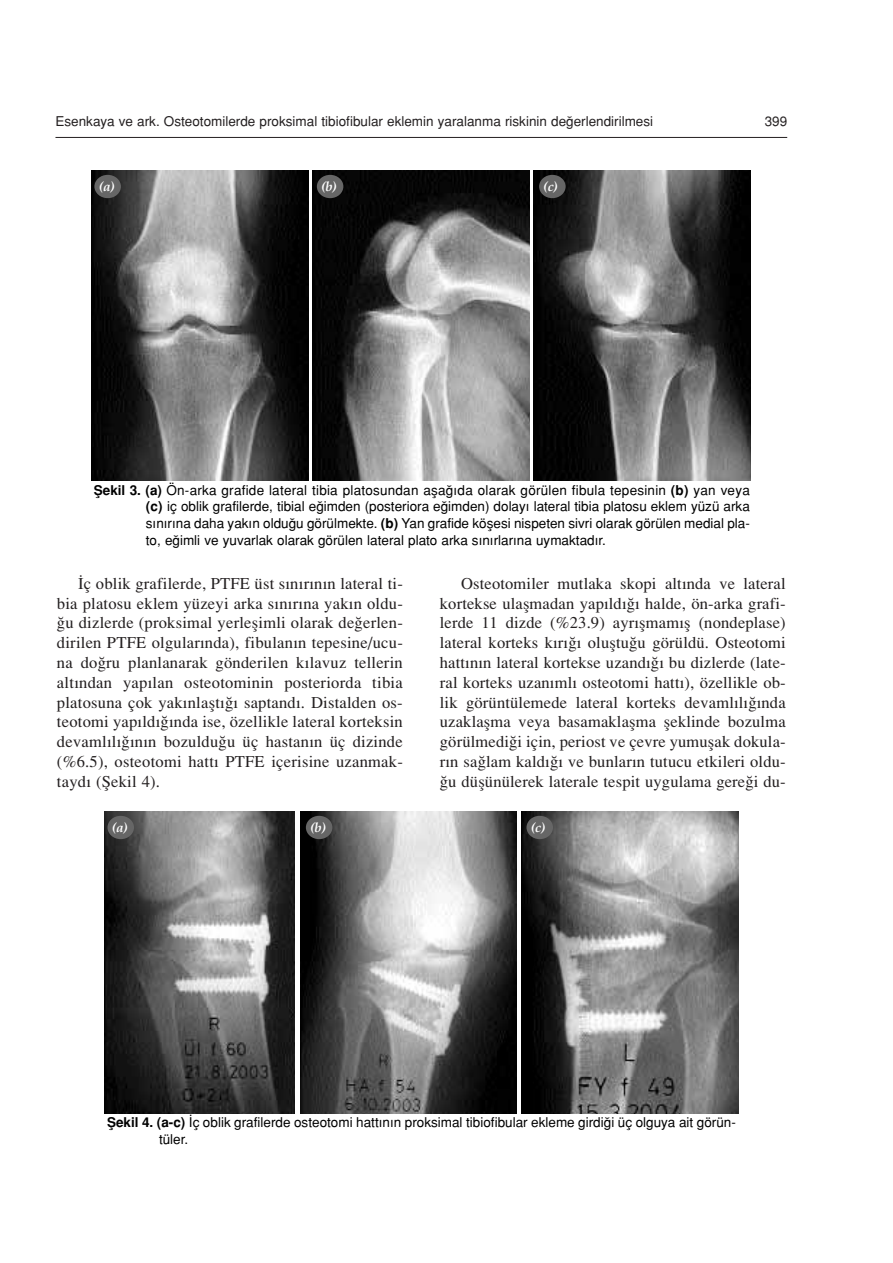
<style>
.page{position:relative;width:893px;height:1263px;background:#fff}
.page>*{position:absolute;margin:0;border:0;box-sizing:border-box;transform-origin:0 0}
.t1{font:16.5px/19.8px "Times Turk";letter-spacing:.01em;color:#231f20;text-align:justify}
.t2{font:13.5px/16.6px "Helvetica Turk";color:#000;text-align:justify}
.t3{font:13.5px "Helvetica Turk";color:#231f20}
.t4{font:13.5px "Palatino Turk BI";color:#fff}
.s1{font-family:"Helvetica Turk B"}
</style>
<div class="page">
<hr style="left:55px;top:137px;width:732px;height:1px;background:#231f20">
<img style="left:91px;top:170px;width:217px;height:311px">
<img style="left:312px;top:170px;width:217px;height:311px">
<img style="left:533px;top:170px;width:217px;height:311px">
<img style="left:104px;top:812px;width:190px;height:302px">
<img style="left:300px;top:812px;width:217px;height:302px">
<img style="left:521px;top:812px;width:217px;height:302px">
<div style="left:94px;top:175px;width:27px;height:23px;background:#666;border-radius:50%"></div>
<div style="left:317px;top:175px;width:26px;height:23px;background:#666;border-radius:50%"></div>
<div style="left:539px;top:175px;width:26px;height:23px;background:#666;border-radius:50%"></div>
<div style="left:107px;top:816px;width:27px;height:23px;background:#666;border-radius:50%"></div>
<div style="left:306px;top:816px;width:26px;height:23px;background:#666;border-radius:50%"></div>
<div style="left:526px;top:816px;width:27px;height:23px;background:#666;border-radius:50%"></div>
<p class="t3" style="left:55px;top:116px;width:599px">Esenkaya ve ark. Osteotomilerde proksimal tibiofibular eklemin yaralanma riskinin de¤erlendirilmesi</p>
<p class="t3" style="left:764px;top:116px;width:24px">399</p>
<p class="t4" style="left:99px;top:181px;width:18px">(a)</p>
<p class="t4" style="left:321px;top:181px;width:17px">(b)</p>
<p class="t4" style="left:543px;top:181px;width:16px">(c)</p>
<p class="t2" style="left:146px;top:484px;width:605px;text-indent:-52px"><span class="s1">fiekil 3. (a)</span> Ön-arka grafide lateral tibia platosundan afla¤›da olarak görülen fibula tepesinin <span class="s1">(b)</span> yan veya <span class="s1">(c)</span> iç oblik grafilerde, tibial e¤imden (posteriora e¤imden) dolay› lateral tibia platosu eklem yüzü arka s›n›r›na daha yak›n oldu¤u görülmekte. <span class="s1">(b)</span> Yan grafide köflesi nispeten sivri olarak görülen medial pla&shy;to, e¤imli ve yuvarlak olarak görülen lateral plato arka s›n›rlar›na uymaktad›r.</p>
<p class="t1" style="left:57px;top:575px;width:347px;text-indent:21px">‹ç oblik grafilerde, PTFE üst s›n›r›n›n lateral ti&shy;bia platosu eklem yüzeyi arka s›n›r›na yak›n oldu-¤u dizlerde (proksimal yerleflimli olarak de¤erlen&shy;dirilen PTFE olgular›nda), fibulan›n tepesine/ucu&shy;na do¤ru planlanarak gönderilen k›lavuz tellerin alt›ndan yap›lan osteotominin posteriorda tibia platosuna çok yak›nlaflt›¤› saptand›. Distalden os&shy;teotomi yap›ld›¤›nda ise, özellikle lateral korteksin devaml›l›¤›n›n bozuldu¤u üç hastan›n üç dizinde (%6.5), osteotomi hatt› PTFE içerisine uzanmak&shy;tayd› (fiekil 4).</p>
<p class="t1" style="left:440px;top:575px;width:347px;text-indent:21px">Osteotomiler mutlaka skopi alt›nda ve lateral kortekse ulaflmadan yap›ld›¤› halde, ön-arka grafi&shy;lerde 11 dizde (%23.9) ayr›flmam›fl (nondeplase) lateral korteks k›r›¤› olufltu¤u görüldü. Osteotomi hatt›n›n lateral kortekse uzand›¤› bu dizlerde (late&shy;ral korteks uzan›ml› osteotomi hatt›), özellikle ob&shy;lik görüntülemede lateral korteks devaml›l›¤›nda uzaklaflma veya basamaklaflma fleklinde bozulma görülmedi¤i için, periost ve çevre yumuflak dokula&shy;r›n sa¤lam kald›¤› ve bunlar›n tutucu etkileri oldu-¤u düflünülerek laterale tespit uygulama gere¤i du-</p>
<p class="t4" style="left:112px;top:822px;width:18px">(a)</p>
<p class="t4" style="left:310px;top:822px;width:17px">(b)</p>
<p class="t4" style="left:531px;top:822px;width:16px">(c)</p>
<p class="t2" style="left:159px;top:1116px;width:578px;text-indent:-52px"><span class="s1">fiekil 4. (a-c)</span> ‹ç oblik grafilerde osteotomi hatt›n›n proksimal tibiofibular ekleme girdi¤i üç olguya ait görün&shy;tüler.</p>
</div>
